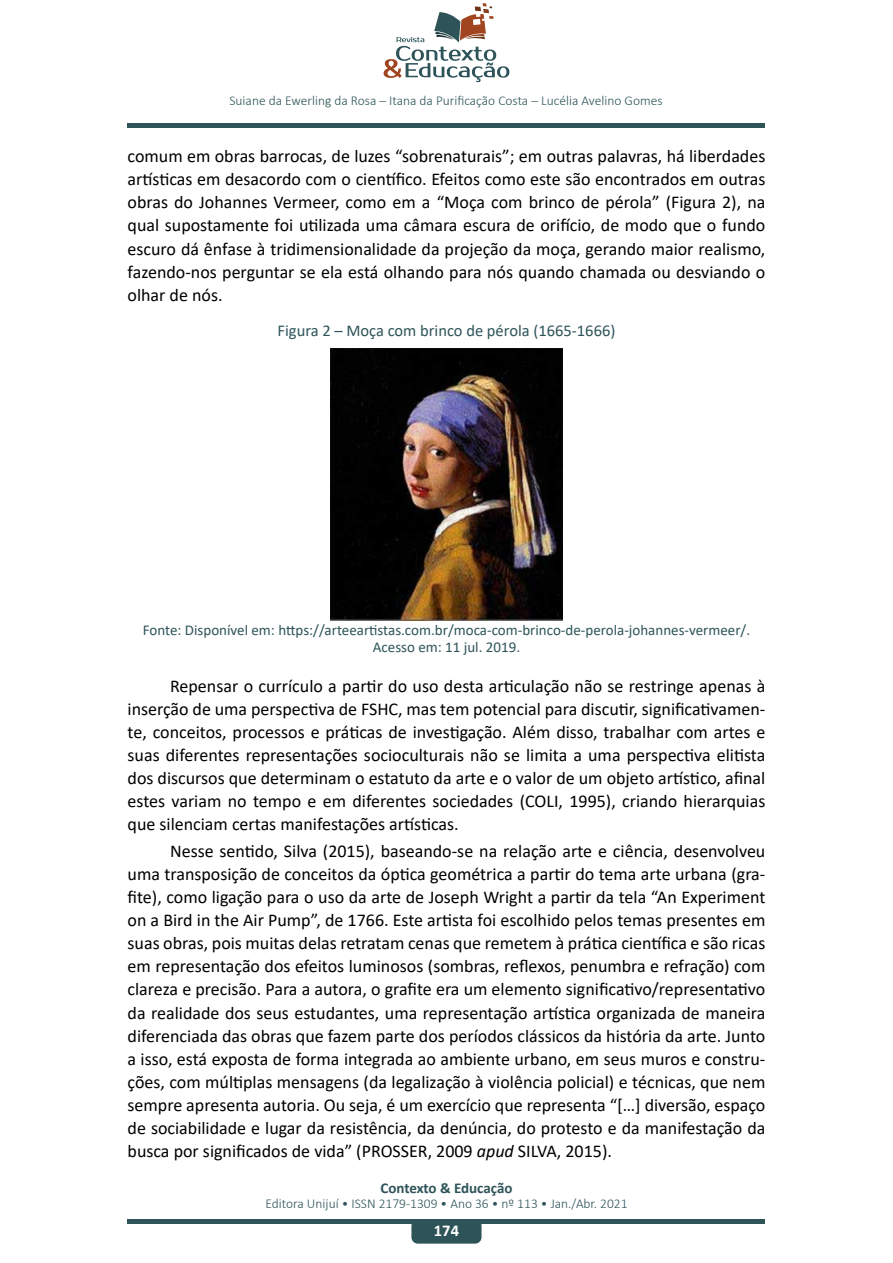
<style>
.page{position:relative;width:893px;height:1263px;background:#fff}
.page>*{position:absolute;margin:0;border:0;box-sizing:border-box;transform-origin:0 0}
.t1{font:18px/23.1px "Calibri";color:#000;text-align:justify}
.t2{font:16.5px "Calibri";color:#2e5459}
.t3{font:700 16.5px "Calibri";color:#fff}
.t4{font:15px/17.1px "Calibri";color:#2e5459;text-align:center}
.t5{font:700 15px "Calibri";letter-spacing:-.005em;color:#2e5459}
.t6{font:300 13.5px "Calibri";color:#2e5459}
.s1{font-style:italic}
</style>
<div class="page">
<div style="left:128px;top:1219px;width:637px;height:5px;background:#2e5459"></div>
<div style="left:411px;top:1219px;width:71px;height:24px;background:#2e5459;border-radius:6px"></div>
<div style="left:128px;top:123px;width:637px;height:5px;background:#2e5459"></div>
<svg style="left:384px;top:3px;width:125px;height:79px"></svg>
<img style="left:331px;top:349px;width:231px;height:271px">
<p class="t6" style="left:230px;top:92px;width:435px">Suiane da Ewerling da Rosa – Itana da Purificação Costa – Lucélia Avelino Gomes</p>
<p class="t1" style="left:128px;top:144px;width:639px">comum em obras barrocas, de luzes “sobrenaturais”; em outras palavras, há liberdades artísticas em desacordo com o científico. Efeitos como este são encontrados em outras obras do Johannes Vermeer, como em a “Moça com brinco de pérola” (Figura 2), na qual supostamente foi utilizada uma câmara escura de orifício, de modo que o fundo escuro dá ênfase à tridimensionalidade da projeção da moça, gerando maior realismo, fazendo-nos perguntar se ela está olhando para nós quando chamada ou desviando o olhar de nós.</p>
<p class="t2" style="left:278px;top:319px;width:339px">Figura 2 – Moça com brinco de pérola (1665-1666)</p>
<p class="t4" style="left:143px;top:621px;width:609px">Fonte: Disponível em: https://arteeartistas.com.br/moca-com-brinco-de-perola-johannes-vermeer/.<br>Acesso em: 11 jul. 2019.</p>
<p class="t1" style="left:128px;top:674px;width:639px;text-indent:43px">Repensar o currículo a partir do uso desta articulação não se restringe apenas à inserção de uma perspectiva de FSHC, mas tem potencial para discutir, significativamen&shy;te, conceitos, processos e práticas de investigação. Além disso, trabalhar com artes e suas diferentes representações socioculturais não se limita a uma perspectiva elitista dos discursos que determinam o estatuto da arte e o valor de um objeto artístico, afinal estes variam no tempo e em diferentes sociedades (COLI, 1995), criando hierarquias que silenciam certas manifestações artísticas.</p>
<p class="t1" style="left:128px;top:839px;width:639px;text-indent:43px">Nesse sentido, Silva (2015), baseando-se na relação arte e ciência, desenvolveu uma transposição de conceitos da óptica geométrica a partir do tema arte urbana (gra&shy;fite), como ligação para o uso da arte de Joseph Wright a partir da tela “An Experiment on a Bird in the Air Pump”, de 1766. Este artista foi escolhido pelos temas presentes em suas obras, pois muitas delas retratam cenas que remetem à prática científica e são ricas em representação dos efeitos luminosos (sombras, reflexos, penumbra e refração) com clareza e precisão. Para a autora, o grafite era um elemento significativo/representativo da realidade dos seus estudantes, uma representação artística organizada de maneira diferenciada das obras que fazem parte dos períodos clássicos da história da arte. Junto a isso, está exposta de forma integrada ao ambiente urbano, em seus muros e constru&shy;ções, com múltiplas mensagens (da legalização à violência policial) e técnicas, que nem sempre apresenta autoria. Ou seja, é um exercício que representa “[…] diversão, espaço de sociabilidade e lugar da resistência, da denúncia, do protesto e da manifestação da busca por significados de vida” (PROSSER, 2009 <span class="s1">apud</span> SILVA, 2015).</p>
<p class="t5" style="left:380px;top:1177px;width:134px">Contexto &amp; Educação</p>
<p class="t6" style="left:265px;top:1195px;width:364px">Editora Unijuí • ISSN 2179-1309 • Ano 36 • nº 113 • Jan./Abr. 2021</p>
<p class="t3" style="left:434px;top:1219px;width:27px">174</p>
</div>
